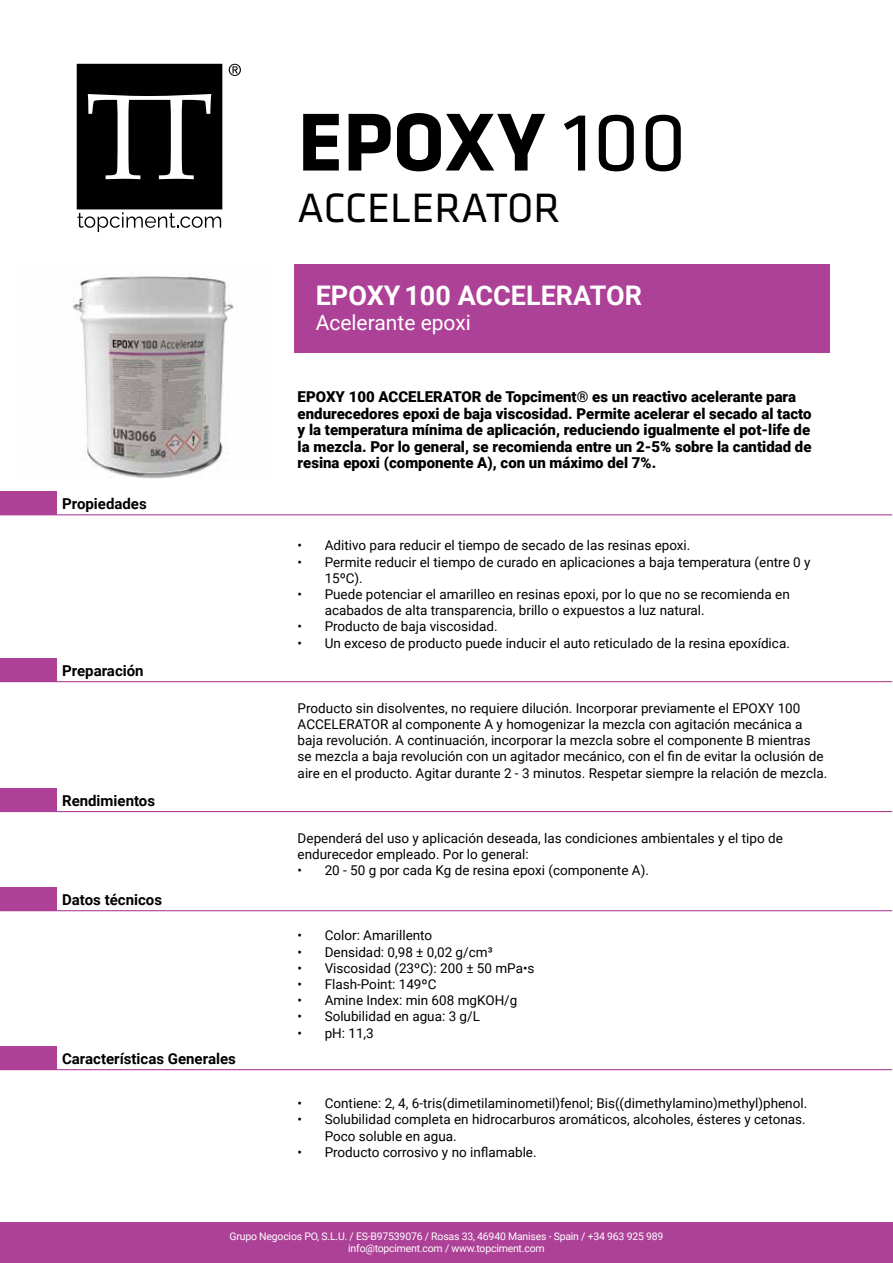
<style>
.page{position:relative;width:893px;height:1263px;background:#fff}
.page>*{position:absolute;margin:0;border:0;box-sizing:border-box;transform-origin:0 0}
.t1{font:700 85.05px "Klavika";color:#000}
.t2{font:42.6px "Klavika";color:#000}
.t3{font:700 27px "Roboto";color:#fff}
.t4{font:21px "Roboto";color:#fff}
.t5{font:900 15px/16.5px "Roboto";color:#000}
.t6{font:700 15px "Roboto";color:#000}
.t7{font:13.5px/16.2px "Roboto";color:#000}
.t8{font:10.5px/12px "Roboto";letter-spacing:-.02em;color:#fff;text-align:center}
.s1{font-weight:400}
</style>
<div class="page">
<div style="left:0;top:1222px;width:893px;height:41px;background:#ad4197"></div>
<img style="left:73px;top:276px;width:164px;height:202px">
<div style="left:294px;top:264px;width:535px;height:88px;background:#ad4197"></div>
<svg style="left:77px;top:64px;width:145px;height:168px"></svg>
<svg style="left:229px;top:64px;width:12px;height:12px"></svg>
<div style="left:0;top:492px;width:56px;height:23px;background:#ad4197"></div>
<hr style="left:56px;top:514px;width:836px;height:1px;background:#ad4197">
<div style="left:0;top:658px;width:56px;height:24px;background:#ad4197"></div>
<hr style="left:56px;top:681px;width:836px;height:1px;background:#ad4197">
<div style="left:0;top:788px;width:56px;height:23px;background:#ad4197"></div>
<hr style="left:0;top:811px;width:56px;height:1px;background:#ad4197">
<hr style="left:56px;top:811px;width:836px;height:1px;background:#ad4197">
<div style="left:0;top:887px;width:56px;height:24px;background:#ad4197"></div>
<hr style="left:56px;top:910px;width:836px;height:1px;background:#ad4197">
<div style="left:0;top:1046px;width:56px;height:24px;background:#ad4197"></div>
<hr style="left:56px;top:1069px;width:836px;height:1px;background:#ad4197">
<h1 class="t1" style="left:298px;top:96px;width:391px">EPOXY <span class="s1">100</span></h1>
<h2 class="t2" style="left:298px;top:184px;width:264px">ACCELERATOR</h2>
<h3 class="t3" style="left:316px;top:277px;width:328px">EPOXY100 ACCELERATOR</h3>
<h3 class="t4" style="left:316px;top:308px;width:157px">Acelerante epoxi</h3>
<p class="t6" style="left:62px;top:493px;width:86px">Propiedades</p>
<p class="t6" style="left:62px;top:660px;width:83px">Preparación</p>
<p class="t6" style="left:62px;top:790px;width:95px">Rendimientos</p>
<p class="t6" style="left:62px;top:889px;width:101px">Datos técnicos</p>
<p class="t6" style="left:62px;top:1048px;width:175px">Características Generales</p>
<p class="t5" style="left:298px;top:388px;width:515px">EPOXY 100 ACCELERATOR de Topciment® es un reactivo acelerante para endurecedores epoxi de baja viscosidad. Permite acelerar el secado al tacto y la temperatura mínima de aplicación, reduciendo igualmente el pot-life de la mezcla. Por lo general, se recomienda entre un 2-5% sobre la cantidad de resina epoxi (componente A), con un máximo del 7%.</p>
<p class="t7" style="left:298px;top:537px;width:394px">• Aditivo para reducir el tiempo de secado de las resinas epoxi.</p>
<p class="t7" style="left:325px;top:553px;width:487px;text-indent:-27px">• Permite reducir el tiempo de curado en aplicaciones a baja temperatura (entre 0 y<br>15ºC).</p>
<p class="t7" style="left:325px;top:586px;width:467px;text-indent:-27px">• Puede potenciar el amarilleo en resinas epoxi, por lo que no se recomienda en acabados de alta transparencia, brillo o expuestos a luz natural.</p>
<p class="t7" style="left:298px;top:618px;width:201px">• Producto de baja viscosidad.</p>
<p class="t7" style="left:298px;top:634px;width:494px">• Un exceso de producto puede inducir el auto reticulado de la resina epoxídica.</p>
<p class="t7" style="left:298px;top:699px;width:531px">Producto sin disolventes, no requiere dilución. Incorporar previamente el EPOXY 100<br>ACCELERATOR al componente A y homogenizar la mezcla con agitación mecánica a baja revolución. A continuación, incorporar la mezcla sobre el componente B mientras se mezcla a baja revolución con un agitador mecánico, con el fin de evitar la oclusión de aire en el producto. Agitar durante 2 - 3 minutos. Respetar siempre la relación de mezcla.</p>
<p class="t7" style="left:298px;top:829px;width:487px">Dependerá del uso y aplicación deseada, las condiciones ambientales y el tipo de endurecedor empleado. Por lo general:</p>
<p class="t7" style="left:298px;top:862px;width:353px">• 20 - 50 g por cada Kg de resina epoxi (componente A).</p>
<p class="t7" style="left:298px;top:927px;width:136px">• Color: Amarillento</p>
<p class="t7" style="left:298px;top:943px;width:196px">• Densidad: 0,98 ± 0,02 g/cm³</p>
<p class="t7" style="left:298px;top:959px;width:238px">• Viscosidad (23ºC): 200 ± 50 mPa•s</p>
<p class="t7" style="left:298px;top:976px;width:140px">• Flash-Point: 149ºC</p>
<p class="t7" style="left:298px;top:992px;width:221px">• Amine Index: min 608 mgKOH/g</p>
<p class="t7" style="left:298px;top:1008px;width:184px">• Solubilidad en agua: 3 g/L</p>
<p class="t7" style="left:298px;top:1024px;width:78px">• pH: 11,3</p>
<p class="t7" style="left:298px;top:1095px;width:511px">• Contiene: 2, 4, 6-tris(dimetilaminometil)fenol; Bis((dimethylamino)methyl)phenol.</p>
<p class="t7" style="left:325px;top:1111px;width:483px;text-indent:-27px">• Solubilidad completa en hidrocarburos aromáticos, alcoholes, ésteres y cetonas.<br>Poco soluble en agua.</p>
<p class="t7" style="left:298px;top:1144px;width:240px">• Producto corrosivo y no inflamable.</p>
<p class="t8" style="left:230px;top:1230px;width:435px">Grupo Negocios PO, S.L.U. / ES-B97539076 / Rosas 33, 46940 Manises - Spain / +34 963 925 989 info@topciment.com / www.topciment.com</p>
</div>
